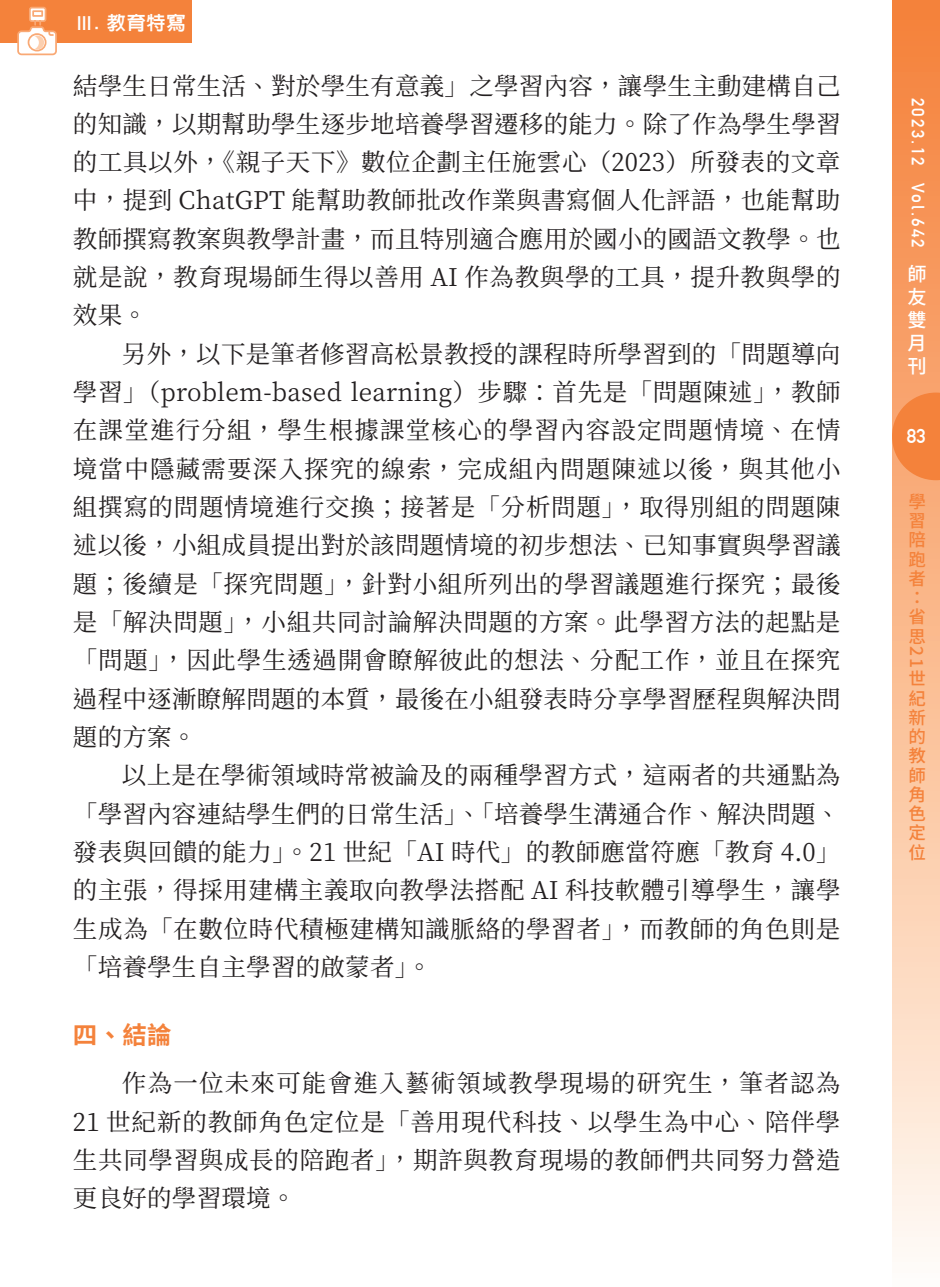
<style>
.page{position:relative;width:940px;height:1287px;background:#fff}
.page>*{position:absolute;margin:0;border:0;box-sizing:border-box;transform-origin:0 0}
.t1{font:24.5px/38.3px "Source Han Serif TC";letter-spacing:.025em;color:#231f20;text-align:justify}
.t2{font:700 24.5px "Source Han Sans TC";color:#f4823b}
.t3{font:700 19.78px "DIN Alternate";color:#fff}
.t4{font:800 19.25px "AR Hei B5";color:#fff}
.t5{font:500 19.25px/23.1px "Source Han Sans TC";color:#fff}
.t6{font:500 17.5px/19.2px "Source Han Sans TC";color:#f4823b}
.t7{font:700 17.5px "DIN Alternate";letter-spacing:.125em;color:#fff}
.s1{font-family:"DIN Alternate";font-weight:700}
</style>
<div class="page">
<div style="left:892px;top:0;width:48px;height:1287px;background:linear-gradient(to bottom,#f57f35,#fffaf2)"></div>
<svg style="left:892px;top:393px;width:48px;height:87px;background:#f48945"></svg>
<div style="left:0;top:0;width:192px;height:43px;background:#f4823b"></div>
<svg style="left:17px;top:6px;width:40px;height:50px"></svg>
<p class="t4" style="left:77px;top:14px;width:110px"><span class="s1">Ⅲ</span>. 教育特寫</p>
<p class="t1" style="left:73px;top:67px;width:769px">結學生日常生活、對於學生有意義」之學習內容，讓學生主動建構自己的知識，以期幫助學生逐步地培養學習遷移的能力。除了作為學生學習的工具以外，《親子天下》數位企劃主任施雲心（2023）所發表的文章中，提到 ChatGPT 能幫助教師批改作業與書寫個人化評語，也能幫助教師撰寫教案與教學計畫，而且特別適合應用於國小的國語文教學。也就是說，教育現場師生得以善用 AI 作為教與學的工具，提升教與學的效果。</p>
<p class="t1" style="left:73px;top:335px;width:769px;text-indent:49px">另外，以下是筆者修習高松景教授的課程時所學習到的「問題導向學習」（problem-based learning）步驟：首先是「問題陳述」，教師在課堂進行分組，學生根據課堂核心的學習內容設定問題情境、在情境當中隱藏需要深入探究的線索，完成組內問題陳述以後，與其他小組撰寫的問題情境進行交換；接著是「分析問題」，取得別組的問題陳述以後，小組成員提出對於該問題情境的初步想法、已知事實與學習議題；後續是「探究問題」，針對小組所列出的學習議題進行探究；最後是「解決問題」，小組共同討論解決問題的方案。此學習方法的起點是「問題」，因此學生透過開會瞭解彼此的想法、分配工作，並且在探究過程中逐漸瞭解問題的本質，最後在小組發表時分享學習歷程與解決問題的方案。</p>
<p class="t1" style="left:73px;top:757px;width:769px;text-indent:49px">以上是在學術領域時常被論及的兩種學習方式，這兩者的共通點為「學習內容連結學生們的日常生活」、「培養學生溝通合作、解決問題、發表與回饋的能力」。21 世紀「AI 時代」的教師應當符應「教育 4.0」的主張，得採用建構主義取向教學法搭配 AI 科技軟體引導學生，讓學生成為「在數位時代積極建構知識脈絡的學習者」，而教師的角色則是「培養學生自主學習的啟蒙者」。</p>
<p class="t2" style="left:73px;top:1021px;width:100px">四、結論</p>
<p class="t1" style="left:73px;top:1065px;width:769px;text-indent:49px">作為一位未來可能會進入藝術領域教學現場的研究生，筆者認為21 世紀新的教師角色定位是「善用現代科技、以學生為中心、陪伴學生共同學習與成長的陪跑者」，期許與教育現場的教師們共同努力營造更良好的學習環境。</p>
<p class="t7" style="left:931px;top:98px;width:152px;rotate:90deg">2023.12 Vol.642</p>
<p class="t5" style="left:907px;top:263px;width:20px">師友雙月刊</p>
<p class="t3" style="left:907px;top:421px;width:20px">83</p>
<p class="t6" style="left:908px;top:485px;width:24px;line-height:36.6px">學學學</p>
<p class="t6" style="left:908px;top:549px;width:18px;line-height:21.2px">學學學</p>
<p class="t6" style="left:908px;top:608px;width:18px">學學</p>
<p class="t6" style="left:925px;top:646px;width:24px;rotate:90deg">學學</p>
<p class="t6" style="left:917px;top:654px;width:18px;text-align:justify">學學學學學學學學學學</p>
</div>
